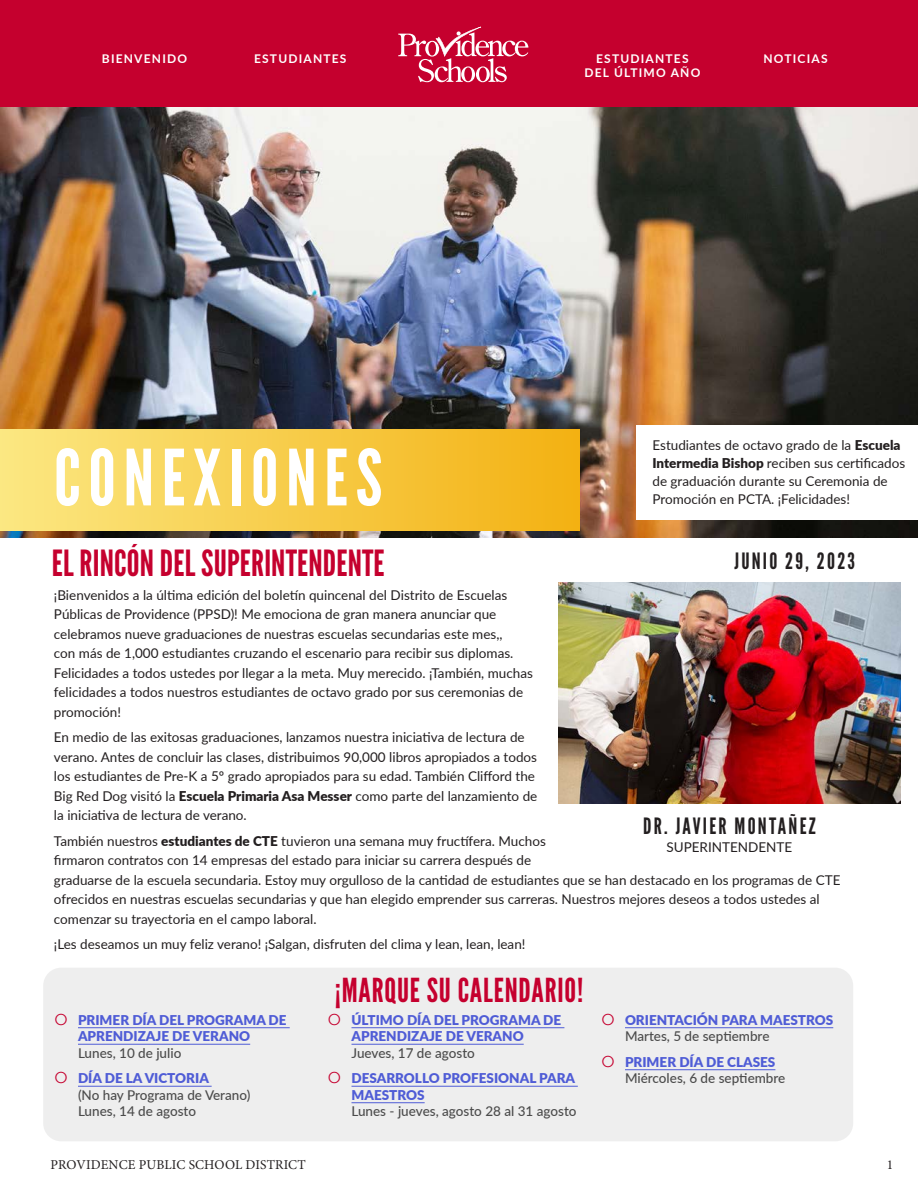
<style>
.page{position:relative;width:918px;height:1188px;background:#fff}
.page>*{position:absolute;margin:0;border:0;box-sizing:border-box;transform-origin:0 0}
.League_Gothic_55pt_Y{font:77.25px "League Gothic";letter-spacing:.1em;color:#fff}
.League_Gothic_32pt_B{font:36px "League Gothic";letter-spacing:.005em;color:#c5002e}
.League_Gothic_24pt_B{font:33px "League Gothic";letter-spacing:.025em;color:#c5002e}
.League_Gothic_32pt_B-2{font:22.5px "League Gothic";letter-spacing:.1em;color:#231f20}
.t1{font:13.5px/19.5px "Lato";color:#231f20}
.t2{font:900 13.5px/16.5px "Lato";color:#4f5cd6}
.t3{font:500 13.5px/16.5px "Lato";color:#4b4b4b}
.t4{font:13.5px "Minion Pro";letter-spacing:.01em;color:#231f20}
.Lato_Bold_8pt_White{font:700 12px/14.4px "Lato";letter-spacing:.1em;color:#fff;text-align:center}
.s1{font-weight:900}
.s2{font-weight:500;color:#4b4b4b}
.s3{font-weight:900;color:#4f5cd6}
</style>
<div class="page">
<div style="left:43px;top:968px;width:810px;height:173px;background:#eee;border-radius:18px"></div>
<img style="left:0;top:107px;width:918px;height:430px">
<div style="left:637px;top:425px;width:281px;height:95px;background:#fff"></div>
<div style="left:0;top:430px;width:580px;height:101px;background:linear-gradient(to right,#fbe882,#f3b112)"></div>
<div style="left:0;top:0;width:918px;height:107px;background:#c5002e"></div>
<svg style="left:398px;top:27px;width:130px;height:55px"></svg>
<img style="left:559px;top:583px;width:341px;height:221px">
<hr style="left:78px;top:1027px;width:212px;height:1px;background:#4f5cd6">
<hr style="left:78px;top:1044px;width:172px;height:1px;background:#4f5cd6">
<hr style="left:78px;top:1086px;width:134px;height:1px;background:#4f5cd6">
<hr style="left:351px;top:1027px;width:213px;height:1px;background:#4f5cd6">
<hr style="left:351px;top:1044px;width:173px;height:1px;background:#4f5cd6">
<hr style="left:351px;top:1086px;width:227px;height:1px;background:#4f5cd6">
<hr style="left:351px;top:1102px;width:74px;height:1px;background:#4f5cd6">
<hr style="left:625px;top:1027px;width:208px;height:1px;background:#4f5cd6">
<hr style="left:625px;top:1069px;width:150px;height:1px;background:#4f5cd6">
<p class="Lato_Bold_8pt_White" style="left:102px;top:51px;width:87px">BIENVENIDO</p>
<p class="Lato_Bold_8pt_White" style="left:254px;top:51px;width:94px">ESTUDIANTES</p>
<p class="Lato_Bold_8pt_White" style="left:584px;top:51px;width:118px">ESTUDIANTES<br>DEL ÚLTIMO AÑO</p>
<p class="Lato_Bold_8pt_White" style="left:763px;top:51px;width:66px">NOTICIAS</p>
<p class="League_Gothic_55pt_Y" style="left:54px;top:432px;width:330px">CONEXIONES</p>
<p class="League_Gothic_32pt_B" style="left:52px;top:542px;width:334px">EL RINCÓN DEL SUPERINTENDENTE</p>
<p class="t1" style="left:652px;top:435px;width:254px;line-height:18px">Estudiantes de octavo grado de la <span class="s1">Escuela Intermedia Bishop</span> reciben sus certificados de graduación durante su Ceremonia de Promoción en PCTA. ¡Felicidades!</p>
<p class="League_Gothic_32pt_B-2" style="left:734px;top:548px;width:122px">JUNIO 29, 2023</p>
<p class="t1" style="left:54px;top:585px;width:480px">¡Bienvenidos a la última edición del boletín quincenal del Distrito de Escuelas Públicas de Providence (PPSD)! Me emociona de gran manera anunciar que celebramos nueve graduaciones de nuestras escuelas secundarias este mes,,<br>con más de 1,000 estudiantes cruzando el escenario para recibir sus diplomas.<br>Felicidades a todos ustedes por llegar a la meta. Muy merecido. ¡También, muchas felicidades a todos nuestros estudiantes de octavo grado por sus ceremonias de promoción!</p>
<p class="t1" style="left:54px;top:727px;width:485px">En medio de las exitosas graduaciones, lanzamos nuestra iniciativa de lectura de verano. Antes de concluir las clases, distribuimos 90,000 libros apropiados a todos los estudiantes de Pre-K a 5º grado apropiados para su edad. También Clifford the Big Red Dog visitó la <span class="s1">Escuela Primaria Asa Messer</span> como parte del lanzamiento de la iniciativa de lectura de verano.</p>
<p class="t1" style="left:54px;top:831px;width:788px">También nuestros <span class="s1">estudiantes de CTE</span> tuvieron una semana muy fructífera. Muchos<br>firmaron contratos con 14 empresas del estado para iniciar su carrera después de<br>graduarse de la escuela secundaria. Estoy muy orgulloso de la cantidad de estudiantes que se han destacado en los programas de CTE ofrecidos en nuestras escuelas secundarias y que han elegido emprender sus carreras. Nuestros mejores deseos a todos ustedes al comenzar su trayectoria en el campo laboral.</p>
<p class="t1" style="left:54px;top:934px;width:473px">¡Les deseamos un muy feliz verano! ¡Salgan, disfruten del clima y lean, lean, lean!</p>
<p class="League_Gothic_32pt_B-2" style="left:643px;top:813px;width:174px">DR. JAVIER MONTAÑEZ</p>
<p class="t1" style="left:667px;top:837px;width:127px">SUPERINTENDENTE</p>
<p class="t2" style="left:78px;top:1011px;width:210px">PRIMER DÍA DEL PROGRAMA DE<br>APRENDIZAJE DE VERANO<br><span class="s2">Lunes, 10 de julio</span></p>
<p class="t3" style="left:78px;top:1069px;width:174px"><span class="s3">DÍA DE LA VICTORIA<br></span>(No hay Programa de Verano)<br>Lunes, 14 de agosto</p>
<p class="League_Gothic_24pt_B" style="left:335px;top:971px;width:250px">¡MARQUE SU CALENDARIO!</p>
<p class="t2" style="left:351px;top:1011px;width:211px">ÚLTIMO DÍA DEL PROGRAMA DE<br>APRENDIZAJE DE VERANO<br><span class="s2">Jueves, 17 de agosto</span></p>
<p class="t2" style="left:351px;top:1069px;width:227px">DESARROLLO PROFESIONAL PARA<br>MAESTROS<br><span class="s2">Lunes - jueves, agosto 28 al 31 agosto</span></p>
<p class="t2" style="left:625px;top:1011px;width:210px">ORIENTACIÓN PARA MAESTROS<br><span class="s2">Martes, 5 de septiembre</span></p>
<p class="t3" style="left:625px;top:1053px;width:162px"><span class="s3">PRIMER DÍA DE CLASES<br></span>Miércoles, 6 de septiembre</p>
<p class="t4" style="left:50px;top:1155px;width:257px">PROVIDENCE PUBLIC SCHOOL DISTRICT</p>
<p class="t4" style="left:887px;top:1155px;width:8px">1</p>
</div>
